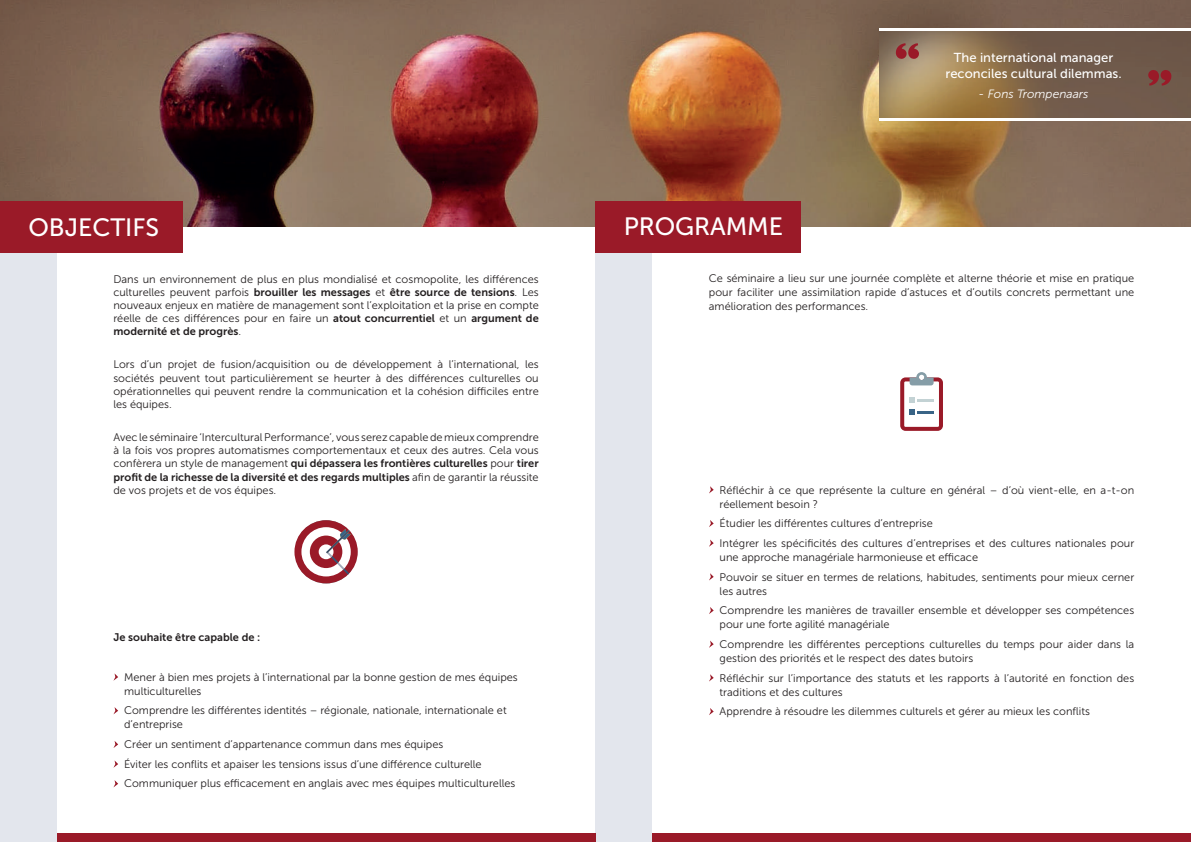
<style>
.page{position:relative;width:1191px;height:842px;background:#fff}
.page>*{position:absolute;margin:0;border:0;box-sizing:border-box;transform-origin:0 0}
.t1{font:25px "Museo Sans 500";letter-spacing:-.005em;color:#fff}
.t2{font:13px/15.6px "Museo Sans 500";color:#fff;text-align:center}
.t3{font:italic 12px "Museo Sans 300";color:#fff}
.t4{font:11px/19.7px "Museo Sans 300";color:#231f20}
.t5{font:11px/13.2px "Museo Sans 700";color:#231f20}
.s1{font-family:"Museo Sans 300"}
.s2{font-family:"Museo Sans 700"}
</style>
<div class="page">
<img style="left:0;top:0;width:1191px;height:227px">
<div style="left:0;top:228px;width:57px;height:614px;background:#e3e6ed"></div>
<div style="left:595px;top:228px;width:57px;height:614px;background:#e3e6ed"></div>
<div style="left:595px;top:201px;width:206px;height:51px;background:#9a1a28"></div>
<div style="left:57px;top:833px;width:538px;height:9px;background:#9a1a28"></div>
<div style="left:652px;top:833px;width:539px;height:9px;background:#9a1a28"></div>
<div style="left:0;top:201px;width:182px;height:51px;background:#9a1a28"></div>
<svg style="left:879px;top:31px;width:312px;height:87px;background:#846b4f"></svg>
<svg style="left:1147px;top:70px;width:25px;height:16px"></svg>
<svg style="left:895px;top:43px;width:24px;height:16px"></svg>
<hr style="left:879px;top:118px;width:312px;height:3px;background:#fff">
<hr style="left:879px;top:28px;width:312px;height:3px;background:#fff">
<svg style="left:113px;top:673px;width:5px;height:8px"></svg>
<svg style="left:113px;top:707px;width:5px;height:7px"></svg>
<svg style="left:113px;top:741px;width:5px;height:7px"></svg>
<svg style="left:113px;top:760px;width:5px;height:8px"></svg>
<svg style="left:113px;top:780px;width:5px;height:7px"></svg>
<svg style="left:900px;top:372px;width:43px;height:59px"></svg>
<svg style="left:709px;top:486px;width:4px;height:7px"></svg>
<svg style="left:709px;top:520px;width:4px;height:7px"></svg>
<svg style="left:709px;top:539px;width:4px;height:8px"></svg>
<svg style="left:709px;top:573px;width:4px;height:7px"></svg>
<svg style="left:709px;top:607px;width:4px;height:7px"></svg>
<svg style="left:709px;top:640px;width:4px;height:8px"></svg>
<svg style="left:709px;top:674px;width:4px;height:7px"></svg>
<svg style="left:709px;top:708px;width:4px;height:7px"></svg>
<div style="left:294px;top:520px;width:64px;height:63px;background:#9a1a28;border-radius:50%"></div>
<div style="left:301px;top:527px;width:50px;height:49px;background:#fff;border-radius:50%"></div>
<div style="left:310px;top:536px;width:32px;height:32px;background:#9a1a28;border-radius:50%"></div>
<div style="left:319px;top:544px;width:14px;height:15px;background:#fff;border-radius:50%"></div>
<svg style="left:326px;top:529px;width:25px;height:46px"></svg>
<h1 class="t1" style="left:28px;top:214px;width:132px">OBJECTIFS</h1>
<h1 class="t1" style="left:624px;top:213px;width:161px">PROGRAMME</h1>
<p class="t2" style="left:945px;top:50px;width:178px">The international manager reconciles cultural dilemmas.</p>
<p class="t3" style="left:978px;top:87px;width:111px">- Fons Trompenaars</p>
<p class="t4" style="left:113px;top:269px;width:427px">Dans un environnement de plus en plus mondialisé et cosmopolite, les différences</p>
<p class="t5" style="left:113px;top:285px;width:427px"><span class="s1">culturelles peuvent parfois</span> brouiller les messages <span class="s1">et</span> être source de tensions<span class="s1">. Les</span></p>
<p class="t4" style="left:113px;top:299px;width:427px;line-height:13.2px">nouveaux enjeux en matière de management sont l’exploitation et la prise en compte réelle de ces différences pour en faire un <span class="s2">atout concurrentiel</span> et un <span class="s2">argument de</span></p>
<p class="t5" style="left:113px;top:325px;width:129px">modernité et de progrès<span class="s1">.</span></p>
<p class="t4" style="left:113px;top:358px;width:427px;line-height:13.2px;text-align:justify">Lors d’un projet de fusion/acquisition ou de développement à l’international, les sociétés peuvent tout particulièrement se heurter à des différences culturelles ou opérationnelles qui peuvent rendre la communication et la cohésion difficiles entre les équipes.</p>
<p class="t4" style="left:113px;top:431px;width:427px;line-height:13.2px">Avec le séminaire ‘Intercultural Performance’, vous serez capable de mieux comprendre à la fois vos propres automatismes comportementaux et ceux des autres. Cela vous</p>
<p class="t5" style="left:113px;top:457px;width:427px"><span class="s1">confèrera un style de management</span> qui dépassera les frontières culturelles <span class="s1">pour</span> tirer profit de la richesse de la diversité et des regards multiples <span class="s1">afin de garantir la réussite</span></p>
<p class="t4" style="left:113px;top:480px;width:164px">de vos projets et de vos équipes.</p>
<p class="t5" style="left:113px;top:631px;width:148px">Je souhaite être capable de :</p>
<p class="t4" style="left:124px;top:670px;width:395px;line-height:14px">Mener à bien mes projets à l’international par la bonne gestion de mes équipes multiculturelles</p>
<p class="t4" style="left:124px;top:704px;width:384px;line-height:14px">Comprendre les différentes identités – régionale, nationale, internationale et d’entreprise</p>
<p class="t4" style="left:124px;top:734px;width:393px">Créer un sentiment d’appartenance commun dans mes équipes<br>Éviter les conflits et apaiser les tensions issus d’une différence culturelle<br>Communiquer plus efficacement en anglais avec mes équipes multiculturelles</p>
<p class="t4" style="left:709px;top:271px;width:427px;line-height:14px;text-align:justify">Ce séminaire a lieu sur une journée complète et alterne théorie et mise en pratique pour faciliter une assimilation rapide d’astuces et d’outils concrets permettant une amélioration des performances.</p>
<p class="t4" style="left:719px;top:483px;width:416px;line-height:14px">Réfléchir à ce que représente la culture en général – d’où vient-elle, en a-t-on réellement besoin ?</p>
<p class="t4" style="left:719px;top:514px;width:416px">Étudier les différentes cultures d’entreprise<br>Intégrer les spécificités des cultures d’entreprises et des cultures nationales pour</p>
<p class="t4" style="left:719px;top:547px;width:416px">une approche managériale harmonieuse et efficace<br>Pouvoir se situer en termes de relations, habitudes, sentiments pour mieux cerner</p>
<p class="t4" style="left:719px;top:581px;width:416px">les autres<br>Comprendre les manières de travailler ensemble et développer ses compétences</p>
<p class="t4" style="left:719px;top:615px;width:416px">pour une forte agilité managériale<br>Comprendre les différentes perceptions culturelles du temps pour aider dans la</p>
<p class="t4" style="left:719px;top:648px;width:416px">gestion des priorités et le respect des dates butoirs<br>Réfléchir sur l’importance des statuts et les rapports à l’autorité en fonction des</p>
<p class="t4" style="left:719px;top:682px;width:372px">traditions et des cultures<br>Apprendre à résoudre les dilemmes culturels et gérer au mieux les conflits</p>
</div>
